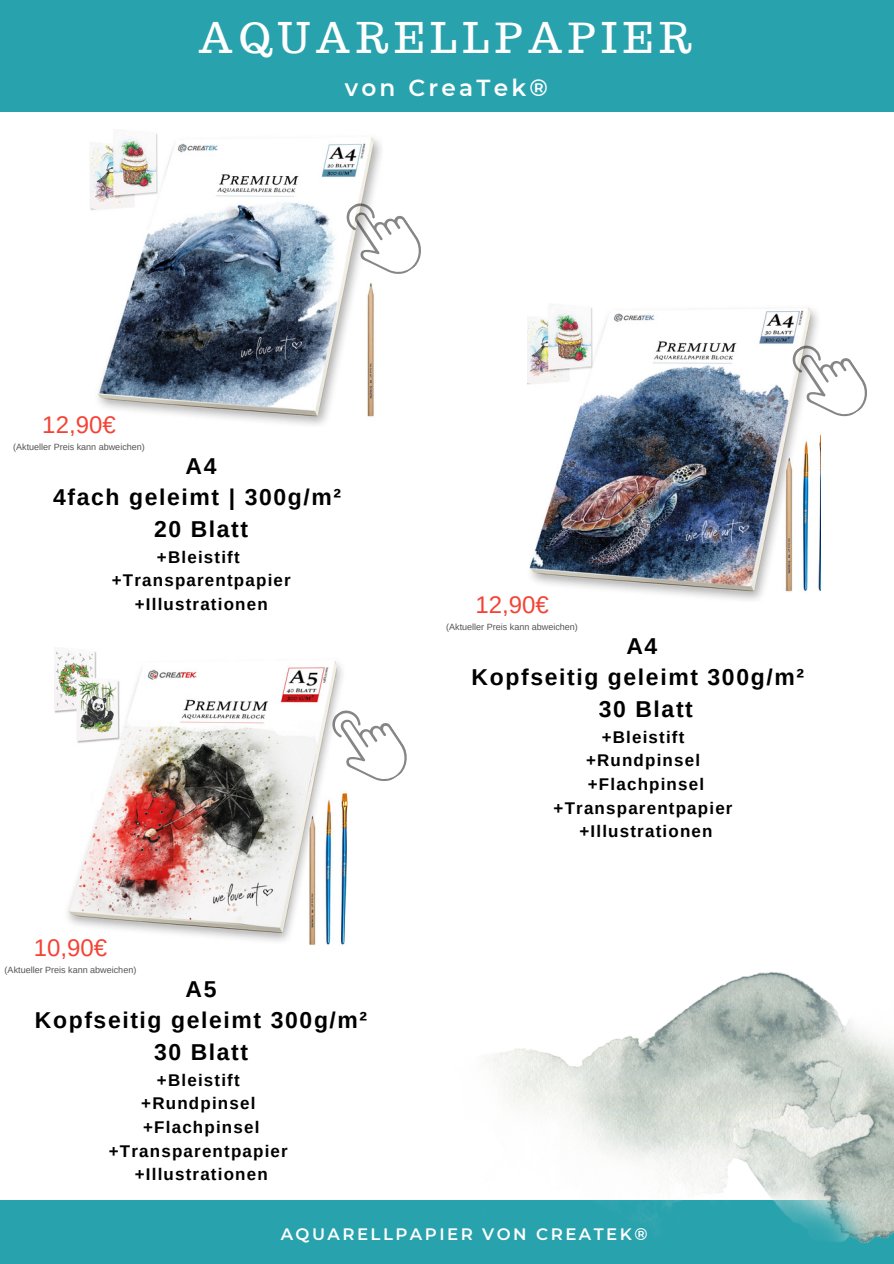
<style>
.page{position:relative;width:894px;height:1264px;background:#fff}
.page>*{position:absolute;margin:0;border:0;box-sizing:border-box;transform-origin:0 0}
.t1{font:41.4px "Trocchi";letter-spacing:.15em;color:#fff}
.t2{font:24px "Arimo";color:#f44336}
.t3{font:600 23.25px "Montserrat";letter-spacing:.14em;color:#fff}
.t4{font:700 22.95px "Arimo";letter-spacing:.07em;color:#000}
.t5{font:700 16.95px "Arimo";letter-spacing:.07em;color:#000}
.t6{font:600 16.5px "Montserrat";letter-spacing:.15em;color:#fff}
.t7{font:9px "Arimo";color:#545454}
</style>
<div class="page">
<div style="left:0;top:0;width:893px;height:112px;background:#28a2ad"></div>
<div style="left:0;top:1200px;width:893px;height:63px;background:#28a2ad"></div>
<img style="left:89px;top:133px;width:293px;height:292px">
<img style="left:527px;top:307px;width:293px;height:293px">
<img style="left:55px;top:651px;width:292px;height:294px">
<svg style="left:784px;top:336px;width:83px;height:96px"></svg>
<svg style="left:339px;top:193px;width:82px;height:96px"></svg>
<svg style="left:324px;top:700px;width:83px;height:96px"></svg>
<img style="left:486px;top:972px;width:407px;height:272px">
<p class="t1" style="left:199px;top:10px;width:493px">AQUARELLPAPIER</p>
<p class="t3" style="left:344px;top:73px;width:204px">von CreaTek®</p>
<p class="t2" style="left:42px;top:411px;width:75px">12,90€</p>
<p class="t7" style="left:13px;top:442px;width:133px">(Aktueller Preis kann abweichen)</p>
<p class="t4" style="left:185px;top:453px;width:32px">A4</p>
<p class="t4" style="left:53px;top:484px;width:289px">4fach geleimt | 300g/m²</p>
<p class="t4" style="left:154px;top:516px;width:96px">20 Blatt</p>
<p class="t5" style="left:157px;top:547px;width:84px">+Bleistift</p>
<p class="t5" style="left:112px;top:571px;width:180px">+Transparentpapier</p>
<p class="t5" style="left:135px;top:595px;width:134px">+Illustrationen</p>
<p class="t2" style="left:34px;top:934px;width:75px">10,90€</p>
<p class="t7" style="left:5px;top:965px;width:133px">(Aktueller Preis kann abweichen)</p>
<p class="t4" style="left:185px;top:975px;width:32px">A5</p>
<p class="t4" style="left:35px;top:1007px;width:334px">Kopfseitig geleimt 300g/m²</p>
<p class="t4" style="left:154px;top:1039px;width:96px">30 Blatt</p>
<p class="t5" style="left:157px;top:1070px;width:84px">+Bleistift</p>
<p class="t5" style="left:141px;top:1094px;width:115px">+Rundpinsel</p>
<p class="t5" style="left:143px;top:1117px;width:118px">+Flachpinsel</p>
<p class="t5" style="left:109px;top:1141px;width:180px">+Transparentpapier</p>
<p class="t5" style="left:135px;top:1164px;width:134px">+Illustrationen</p>
<p class="t2" style="left:475px;top:591px;width:75px">12,90€</p>
<p class="t7" style="left:446px;top:622px;width:133px">(Aktueller Preis kann abweichen)</p>
<p class="t4" style="left:626px;top:633px;width:32px">A4</p>
<p class="t4" style="left:471px;top:664px;width:334px">Kopfseitig geleimt 300g/m²</p>
<p class="t4" style="left:598px;top:696px;width:96px">30 Blatt</p>
<p class="t5" style="left:601px;top:727px;width:84px">+Bleistift</p>
<p class="t5" style="left:586px;top:751px;width:115px">+Rundpinsel</p>
<p class="t5" style="left:587px;top:774px;width:118px">+Flachpinsel</p>
<p class="t5" style="left:553px;top:798px;width:180px">+Transparentpapier</p>
<p class="t5" style="left:579px;top:821px;width:134px">+Illustrationen</p>
<p class="t6" style="left:281px;top:1224px;width:368px">AQUARELLPAPIER VON CREATEK®</p>
</div>
